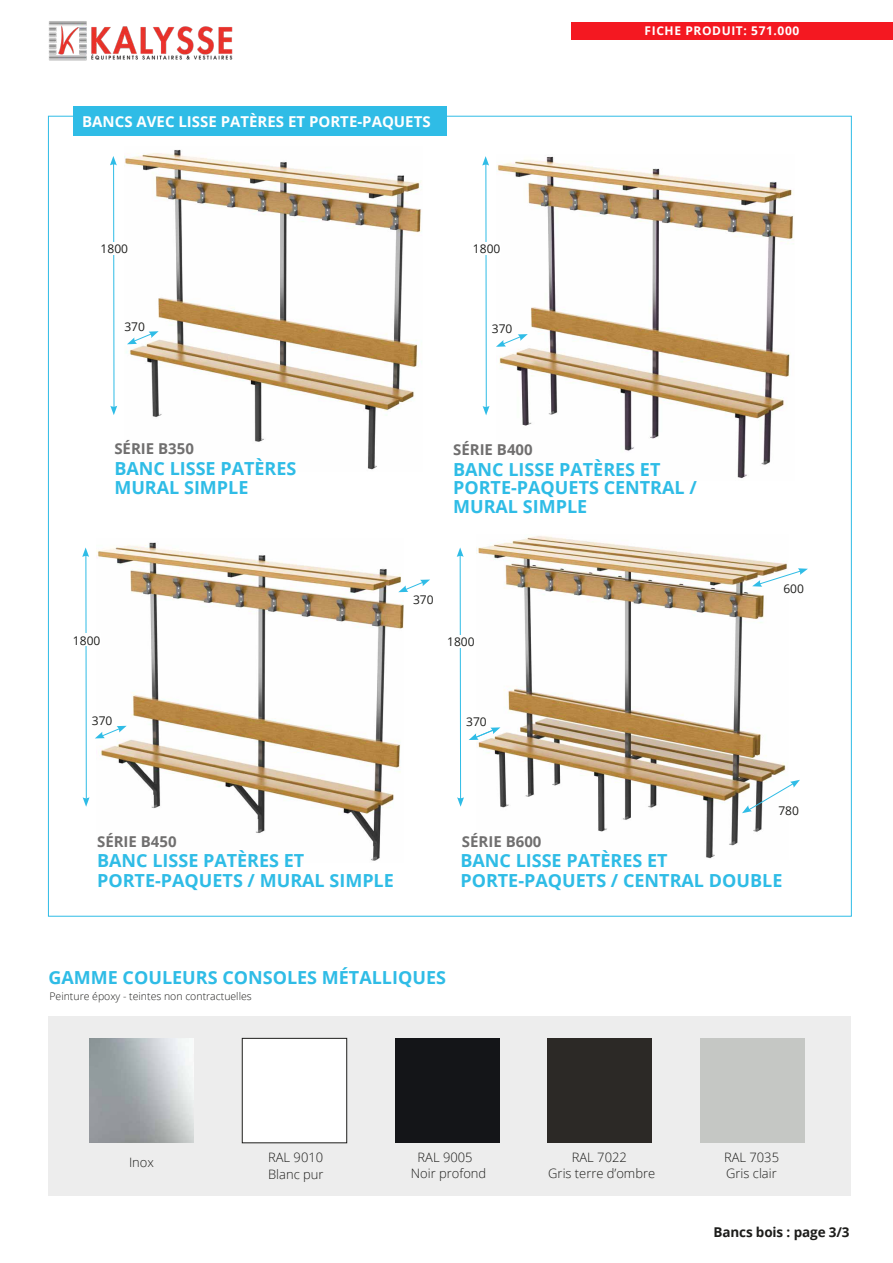
<style>
.page{position:relative;width:893px;height:1263px;background:#fff}
.page>*{position:absolute;margin:0;border:0;box-sizing:border-box;transform-origin:0 0}
.t1{font:700 18px/18.6px "Open Sans";color:#2fbce6}
.t2{font:700 15px "Open Sans";color:#fff}
.t3{font:700 15px "Open Sans";color:#706f6f}
.t4{font:700 13.5px "Open Sans";letter-spacing:-.01em;color:#1d1d1b}
.t5{font:300 12.9px/16px "Open Sans";color:#1d1d1b;text-align:center}
.t6{font:12px "Open Sans";color:#1d1d1b}
.t7{font:700 12px "Open Sans";letter-spacing:.05em;color:#fff}
.t8{font:300 10.5px "Open Sans";color:#1d1d1b}
</style>
<div class="page">
<div style="left:74px;top:106px;width:373px;height:30px;background:#2fbce6"></div>
<img style="left:124px;top:149px;width:298px;height:321px">
<img style="left:96px;top:542px;width:308px;height:319px">
<img style="left:496px;top:156px;width:298px;height:323px">
<img style="left:478px;top:536px;width:310px;height:323px">
<div style="left:48px;top:1016px;width:803px;height:179px;background:#ededed"></div>
<div style="left:548px;top:1038px;width:104px;height:105px;background:#2c2926"></div>
<div style="left:242px;top:1038px;width:105px;height:105px;background:#fff"></div>
<div style="left:242px;top:1038px;width:105px;height:105px;border:1px solid #1d1d1b"></div>
<div style="left:395px;top:1038px;width:105px;height:105px;background:#141518"></div>
<hr style="left:113px;top:162px;width:1px;height:245px;background:#2fbce6">
<div style="left:101px;top:242px;width:27px;height:13px;background:#fff"></div>
<hr style="left:485px;top:162px;width:2px;height:245px;background:#2fbce6">
<div style="left:473px;top:242px;width:27px;height:13px;background:#fff"></div>
<hr style="left:460px;top:555px;width:1px;height:245px;background:#2fbce6">
<div style="left:447px;top:635px;width:28px;height:12px;background:#fff"></div>
<hr style="left:86px;top:553px;width:1px;height:245px;background:#2fbce6">
<div style="left:73px;top:634px;width:27px;height:12px;background:#fff"></div>
<svg style="left:752px;top:568px;width:56px;height:19px"></svg>
<div style="left:700px;top:1038px;width:104px;height:105px;background:#c5c7c4"></div>
<img style="left:89px;top:1038px;width:105px;height:105px">
<svg style="left:742px;top:780px;width:58px;height:33px"></svg>
<img style="left:49px;top:21px;width:184px;height:40px">
<div style="left:572px;top:23px;width:321px;height:17px;background:#f41821"></div>
<svg style="left:110px;top:156px;width:7px;height:9px"></svg>
<svg style="left:110px;top:406px;width:7px;height:9px"></svg>
<svg style="left:482px;top:156px;width:7px;height:10px"></svg>
<svg style="left:483px;top:406px;width:6px;height:9px"></svg>
<svg style="left:82px;top:547px;width:7px;height:10px"></svg>
<svg style="left:83px;top:797px;width:7px;height:10px"></svg>
<svg style="left:457px;top:547px;width:7px;height:10px"></svg>
<svg style="left:457px;top:797px;width:7px;height:10px"></svg>
<svg style="left:127px;top:331px;width:32px;height:13px"></svg>
<svg style="left:496px;top:334px;width:32px;height:13px"></svg>
<svg style="left:398px;top:579px;width:32px;height:14px"></svg>
<svg style="left:95px;top:726px;width:32px;height:12px"></svg>
<svg style="left:469px;top:727px;width:31px;height:13px"></svg>
<p class="t2" style="left:82px;top:111px;width:350px">BANCS AVEC LISSE PATÈRES ET PORTE-PAQUETS</p>
<p class="t6" style="left:101px;top:240px;width:29px">1800</p>
<p class="t6" style="left:473px;top:240px;width:29px">1800</p>
<p class="t6" style="left:124px;top:319px;width:22px">370</p>
<p class="t6" style="left:492px;top:321px;width:22px">370</p>
<p class="t3" style="left:114px;top:438px;width:81px">SÉRIE B350</p>
<p class="t3" style="left:453px;top:438px;width:81px">SÉRIE B400</p>
<p class="t7" style="left:645px;top:22px;width:156px">FICHE PRODUIT: 571.000</p>
<p class="t1" style="left:114px;top:459px;width:184px">BANC LISSE PATÈRES<br>MURAL SIMPLE</p>
<p class="t1" style="left:453px;top:459px;width:245px">BANC LISSE PATÈRES ET<br>PORTE-PAQUETS CENTRAL /<br>MURAL SIMPLE</p>
<p class="t6" style="left:783px;top:580px;width:22px">600</p>
<p class="t6" style="left:413px;top:592px;width:22px">370</p>
<p class="t6" style="left:73px;top:632px;width:29px">1800</p>
<p class="t6" style="left:447px;top:633px;width:29px">1800</p>
<p class="t6" style="left:92px;top:712px;width:22px">370</p>
<p class="t6" style="left:466px;top:713px;width:22px">370</p>
<p class="t3" style="left:97px;top:831px;width:81px">SÉRIE B450</p>
<p class="t1" style="left:97px;top:850px;width:298px;line-height:19.5px">BANC LISSE PATÈRES ET<br>PORTE-PAQUETS / MURAL SIMPLE</p>
<p class="t3" style="left:462px;top:831px;width:81px">SÉRIE B600</p>
<p class="t6" style="left:778px;top:803px;width:22px">780</p>
<p class="t1" style="left:460px;top:850px;width:324px;line-height:19.6px">BANC LISSE PATÈRES ET<br>PORTE-PAQUETS / CENTRAL DOUBLE</p>
<p class="t1" style="left:48px;top:967px;width:399px">GAMME COULEURS CONSOLES MÉTALLIQUES</p>
<p class="t8" style="left:49px;top:989px;width:204px">Peinture époxy - teintes non contractuelles</p>
<p class="t5" style="left:129px;top:1153px;width:26px">Inox</p>
<p class="t5" style="left:268px;top:1149px;width:57px;line-height:16.6px;text-align:left">RAL 9010<br>Blanc pur</p>
<p class="t5" style="left:411px;top:1149px;width:77px">RAL 9005<br>Noir profond</p>
<p class="t5" style="left:548px;top:1149px;width:108px">RAL 7022<br>Gris terre d’ombre</p>
<p class="t5" style="left:724px;top:1149px;width:57px;text-align:left">RAL 7035<br>Gris clair</p>
<p class="t4" style="left:713px;top:1223px;width:138px">Bancs bois : page 3/3</p>
</div>
